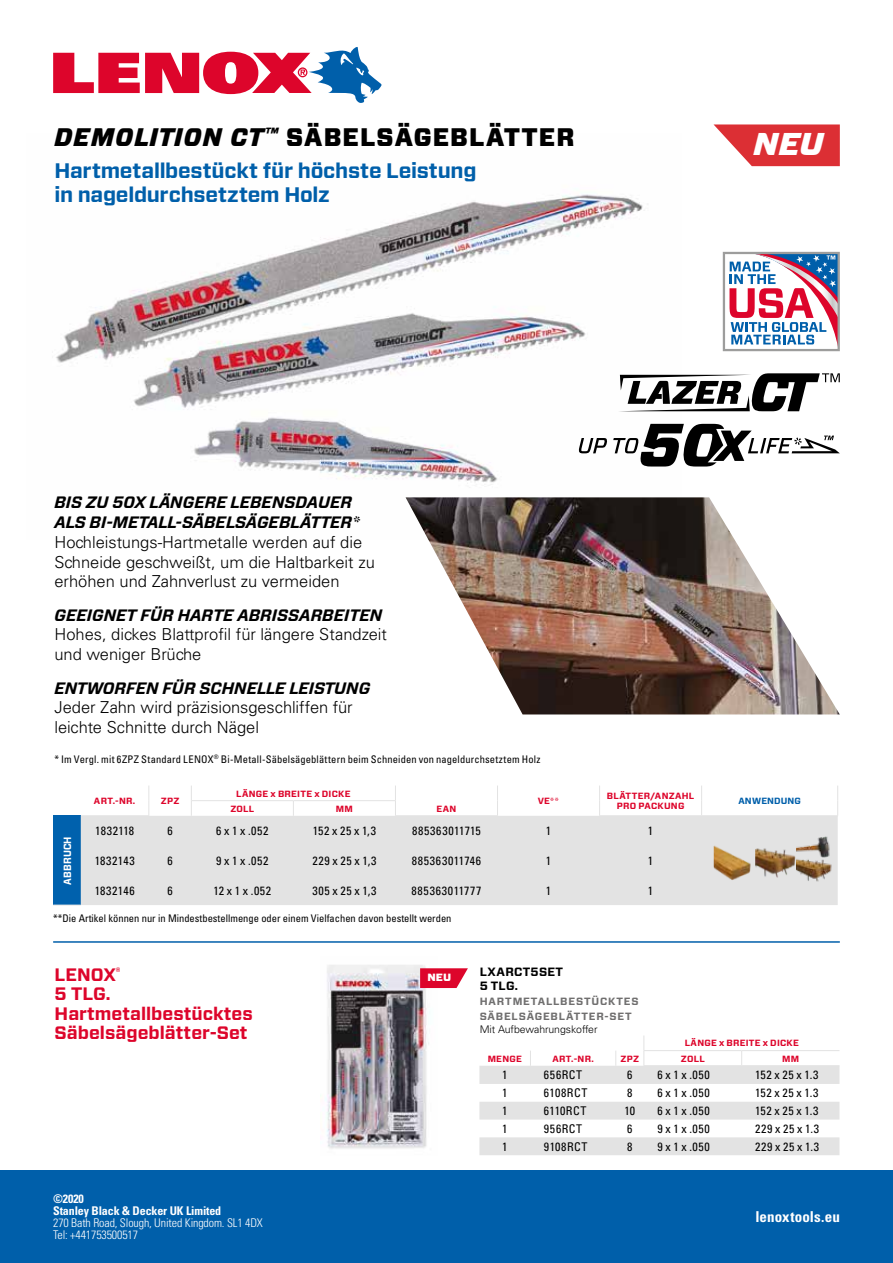
<style>
.page{position:relative;width:893px;height:1263px;background:#fff}
.page>*{position:absolute;margin:0;border:0;box-sizing:border-box;transform-origin:0 0}
.t1{font:italic 900 31.5px "Forza";color:#fff}
.t2{font:900 25.35px "Forza";letter-spacing:.045em;color:#000;scale:.95 1}
.t3{font:700 21px/24px "Forza";letter-spacing:-.015em;color:#005faa}
.t4{font:700 18px/19.5px "Forza";color:#dd052b}
.t5{font:300 16.5px/19.8px "Univers LT Std";color:#000}
.t6{font:italic 700 16.5px/19.8px "Forza";color:#000}
.t7{font:700 condensed 15px "Univers LT Std";letter-spacing:.005em;color:#fff}
.t8{font:condensed 12px "Univers LT Std";letter-spacing:.05em;color:#000}
.t9{font:300 condensed 12px/12px "Univers LT Std";letter-spacing:-.01em;color:#fff}
.t10{font:700 condensed 12px/12px "Univers LT Std";letter-spacing:-.01em;color:#fff}
.t11{font:700 12px/14.4px "Forza";letter-spacing:.025em;color:#000}
.t12{font:condensed 12px "Univers LT Std";letter-spacing:.015em;color:#000}
.t13{font:condensed 12px "Univers LT Std";letter-spacing:.03em;color:#000}
.t14{font:condensed 10.5px "Univers LT Std";color:#000}
.t15{font:700 10.5px/15px "Forza";letter-spacing:.08em;color:#706f6f}
.t16{font:300 10.5px "Univers LT Std";color:#000}
.t17{font:700 10.5px "Forza";letter-spacing:.01em;color:#fff;scale:.9 1}
.t18{font:900 10.5px "Forza";color:#fff}
.t19{font:700 9px/10.5px "Forza";letter-spacing:.025em;color:#dd052b;text-align:center}
.t20{font:700 9px "Forza";letter-spacing:.015em;color:#005faa}
.s1{font-style:italic}
</style>
<div class="page">
<svg style="left:53px;top:47px;width:329px;height:56px"></svg>
<div style="left:0;top:1170px;width:893px;height:93px;background:#005faa"></div>
<img style="left:56px;top:194px;width:625px;height:304px">
<hr style="left:53px;top:941px;width:787px;height:2px;background:#005faa">
<img style="left:406px;top:497px;width:434px;height:217px">
<img style="left:320px;top:965px;width:110px;height:184px">
<svg style="left:723px;top:252px;width:117px;height:99px"></svg>
<svg style="left:618px;top:373px;width:222px;height:38px"></svg>
<svg style="left:579px;top:438px;width:28px;height:15px"></svg>
<svg style="left:613px;top:424px;width:227px;height:42px"></svg>
<svg style="left:409px;top:968px;width:59px;height:20px"></svg>
<svg style="left:713px;top:124px;width:127px;height:42px;background:#e15155"></svg>
<div style="left:53px;top:816px;width:28px;height:89px;background:#0061ad"></div>
<div style="left:81px;top:816px;width:757px;height:89px;background:#e3e3e3"></div>
<hr style="left:702px;top:815px;width:136px;height:1px;background:#e3e3e3">
<svg style="left:53px;top:905px;width:28px;height:1px"></svg>
<svg style="left:53px;top:815px;width:28px;height:1px"></svg>
<svg style="left:191px;top:785px;width:1px;height:31px"></svg>
<svg style="left:497px;top:785px;width:1px;height:30px"></svg>
<svg style="left:599px;top:785px;width:1px;height:30px"></svg>
<svg style="left:293px;top:801px;width:1px;height:15px"></svg>
<svg style="left:395px;top:785px;width:1px;height:30px"></svg>
<hr style="left:192px;top:800px;width:101px;height:1px;background:#e3e3e3">
<hr style="left:293px;top:800px;width:103px;height:1px;background:#e3e3e3">
<svg style="left:148px;top:786px;width:1px;height:29px"></svg>
<svg style="left:701px;top:785px;width:1px;height:30px"></svg>
<svg style="left:837px;top:786px;width:1px;height:29px"></svg>
<hr style="left:81px;top:815px;width:68px;height:1px;background:#e3e3e3">
<hr style="left:395px;top:815px;width:103px;height:1px;background:#e3e3e3">
<hr style="left:599px;top:815px;width:103px;height:1px;background:#e3e3e3">
<img style="left:714px;top:843px;width:39px;height:40px">
<img style="left:755px;top:842px;width:42px;height:38px">
<img style="left:797px;top:836px;width:41px;height:45px">
<svg style="left:479px;top:1036px;width:360px;height:119px"></svg>
<hr style="left:643px;top:1050px;width:99px;height:1px;background:#e3e3e3">
<hr style="left:742px;top:1050px;width:97px;height:1px;background:#e3e3e3">
<hr style="left:643px;top:1065px;width:99px;height:1px;background:#e3e3e3">
<hr style="left:742px;top:1065px;width:97px;height:1px;background:#e3e3e3">
<h2 class="t2" style="left:54px;top:120px;width:549px"><span class="s1">DEMOLITION CT</span><sup>™</sup> SÄBELSÄGEBLÄTTER</h2>
<h3 class="t3" style="left:54px;top:159px;width:424px">Hartmetallbestückt für höchste Leistung in nageldurchsetztem Holz</h3>
<h3 class="t6" style="left:54px;top:492px;width:307px">BIS ZU 50X LÄNGERE LEBENSDAUER<br>ALS BI-METALL-SÄBELSÄGEBLÄTTER*</h3>
<h3 class="t5" style="left:54px;top:532px;width:322px">Hochleistungs-Hartmetalle werden auf die<br>Schneide geschweißt, um die Haltbarkeit zu erhöhen und Zahnverlust zu vermeiden</h3>
<h3 class="t6" style="left:54px;top:605px;width:329px">GEEIGNET FÜR HARTE ABRISSARBEITEN</h3>
<h3 class="t5" style="left:54px;top:625px;width:334px">Hohes, dickes Blattprofil für längere Standzeit und weniger Brüche</h3>
<h3 class="t6" style="left:54px;top:678px;width:317px">ENTWORFEN FÜR SCHNELLE LEISTUNG</h3>
<h3 class="t5" style="left:54px;top:697px;width:300px">Jeder Zahn wird präzisionsgeschliffen für leichte Schnitte durch Nägel</h3>
<p class="t14" style="left:54px;top:752px;width:487px">* Im Vergl. mit 6ZPZ Standard LENOX<sup>®</sup> Bi-Metall-Säbelsägeblättern beim Schneiden von nageldurchsetztem Holz</p>
<h1 class="t1" style="left:754px;top:123px;width:72px">NEU</h1>
<p class="t17" style="left:60px;top:884px;width:55px;rotate:-90deg">ABBRUCH</p>
<p class="t19" style="left:94px;top:796px;width:43px">ART.-NR.</p>
<p class="t19" style="left:161px;top:796px;width:20px">ZPZ</p>
<p class="t19" style="left:236px;top:788px;width:116px">LÄNGE x BREITE x DICKE</p>
<p class="t19" style="left:230px;top:804px;width:25px">ZOLL</p>
<p class="t19" style="left:336px;top:804px;width:18px">MM</p>
<p class="t19" style="left:437px;top:803px;width:21px">EAN</p>
<p class="t19" style="left:538px;top:796px;width:23px">VE**</p>
<p class="t19" style="left:607px;top:790px;width:89px">BLÄTTER/ANZAHL<br>PRO PACKUNG</p>
<p class="t20" style="left:738px;top:795px;width:64px">ANWENDUNG</p>
<p class="t12" style="left:95px;top:823px;width:40px">1832118</p>
<p class="t8" style="left:167px;top:823px;width:7px">6</p>
<p class="t8" style="left:216px;top:823px;width:54px">6 x 1 x .052</p>
<p class="t8" style="left:313px;top:823px;width:65px">152 x 25 x 1,3</p>
<p class="t8" style="left:412px;top:823px;width:70px">885363011715</p>
<p class="t8" style="left:546px;top:823px;width:7px">1</p>
<p class="t8" style="left:648px;top:823px;width:7px">1</p>
<p class="t8" style="left:95px;top:853px;width:42px">1832143</p>
<p class="t8" style="left:167px;top:853px;width:7px">6</p>
<p class="t8" style="left:216px;top:853px;width:54px">9 x 1 x .052</p>
<p class="t8" style="left:312px;top:853px;width:66px">229 x 25 x 1,3</p>
<p class="t8" style="left:412px;top:853px;width:71px">885363011746</p>
<p class="t8" style="left:546px;top:853px;width:7px">1</p>
<p class="t8" style="left:648px;top:853px;width:7px">1</p>
<p class="t8" style="left:95px;top:883px;width:42px">1832146</p>
<p class="t8" style="left:167px;top:883px;width:7px">6</p>
<p class="t8" style="left:214px;top:883px;width:59px">12 x 1 x .052</p>
<p class="t8" style="left:312px;top:883px;width:66px">305 x 25 x 1,3</p>
<p class="t8" style="left:411px;top:883px;width:71px">885363011777</p>
<p class="t8" style="left:546px;top:883px;width:7px">1</p>
<p class="t8" style="left:648px;top:883px;width:7px">1</p>
<p class="t14" style="left:53px;top:912px;width:400px">**Die Artikel können nur in Mindestbestellmenge oder einem Vielfachen davon bestellt werden</p>
<h3 class="t4" style="left:55px;top:965px;width:200px">LENOX<sup>®<br></sup>5 TLG.<br>Hartmetallbestücktes<br>Säbelsägeblätter-Set</h3>
<p class="t18" style="left:427px;top:970px;width:25px">NEU</p>
<p class="t11" style="left:480px;top:965px;width:85px">LXARCT5SET<br>5 TLG.</p>
<p class="t15" style="left:480px;top:994px;width:160px">HARTMETALLBESTÜCKTES<br>SÄBELSÄGEBLÄTTER-SET</p>
<p class="t16" style="left:480px;top:1023px;width:119px">Mit Aufbewahrungskoffer</p>
<p class="t19" style="left:685px;top:1038px;width:116px">LÄNGE x BREITE x DICKE</p>
<p class="t10" style="left:53px;top:1193px;width:170px">©2020<br>Stanley Black &amp; Decker UK Limited</p>
<p class="t9" style="left:53px;top:1217px;width:211px">270 Bath Road, Slough, United Kingdom. SL1 4DX<br>Tel: +441753500517</p>
<p class="t19" style="left:488px;top:1053px;width:36px">MENGE</p>
<p class="t19" style="left:552px;top:1053px;width:43px">ART.-NR.</p>
<p class="t19" style="left:621px;top:1053px;width:20px">ZPZ</p>
<p class="t19" style="left:681px;top:1053px;width:25px">ZOLL</p>
<p class="t19" style="left:782px;top:1053px;width:18px">MM</p>
<p class="t8" style="left:502px;top:1067px;width:7px">1</p>
<p class="t8" style="left:544px;top:1067px;width:40px">656RCT</p>
<p class="t8" style="left:627px;top:1067px;width:7px">6</p>
<p class="t8" style="left:657px;top:1067px;width:54px">6 x 1 x .050</p>
<p class="t8" style="left:755px;top:1067px;width:65px">152 x 25 x 1.3</p>
<p class="t8" style="left:502px;top:1085px;width:7px">1</p>
<p class="t8" style="left:544px;top:1085px;width:45px">6108RCT</p>
<p class="t8" style="left:627px;top:1085px;width:7px">8</p>
<p class="t8" style="left:657px;top:1085px;width:54px">6 x 1 x .050</p>
<p class="t8" style="left:755px;top:1085px;width:65px">152 x 25 x 1.3</p>
<p class="t8" style="left:502px;top:1103px;width:7px">1</p>
<p class="t13" style="left:544px;top:1103px;width:44px">6110RCT</p>
<p class="t8" style="left:624px;top:1103px;width:12px">10</p>
<p class="t8" style="left:657px;top:1103px;width:54px">6 x 1 x .050</p>
<p class="t8" style="left:755px;top:1103px;width:65px">152 x 25 x 1.3</p>
<p class="t8" style="left:502px;top:1121px;width:7px">1</p>
<p class="t8" style="left:544px;top:1121px;width:40px">956RCT</p>
<p class="t8" style="left:627px;top:1121px;width:7px">6</p>
<p class="t8" style="left:657px;top:1121px;width:54px">9 x 1 x .050</p>
<p class="t8" style="left:755px;top:1121px;width:65px">229 x 25 x 1.3</p>
<p class="t8" style="left:502px;top:1139px;width:7px">1</p>
<p class="t8" style="left:544px;top:1139px;width:45px">9108RCT</p>
<p class="t8" style="left:627px;top:1139px;width:7px">8</p>
<p class="t8" style="left:657px;top:1139px;width:54px">9 x 1 x .050</p>
<p class="t8" style="left:755px;top:1139px;width:65px">229 x 25 x 1.3</p>
<p class="t7" style="left:755px;top:1207px;width:86px">lenoxtools.eu</p>
</div>
